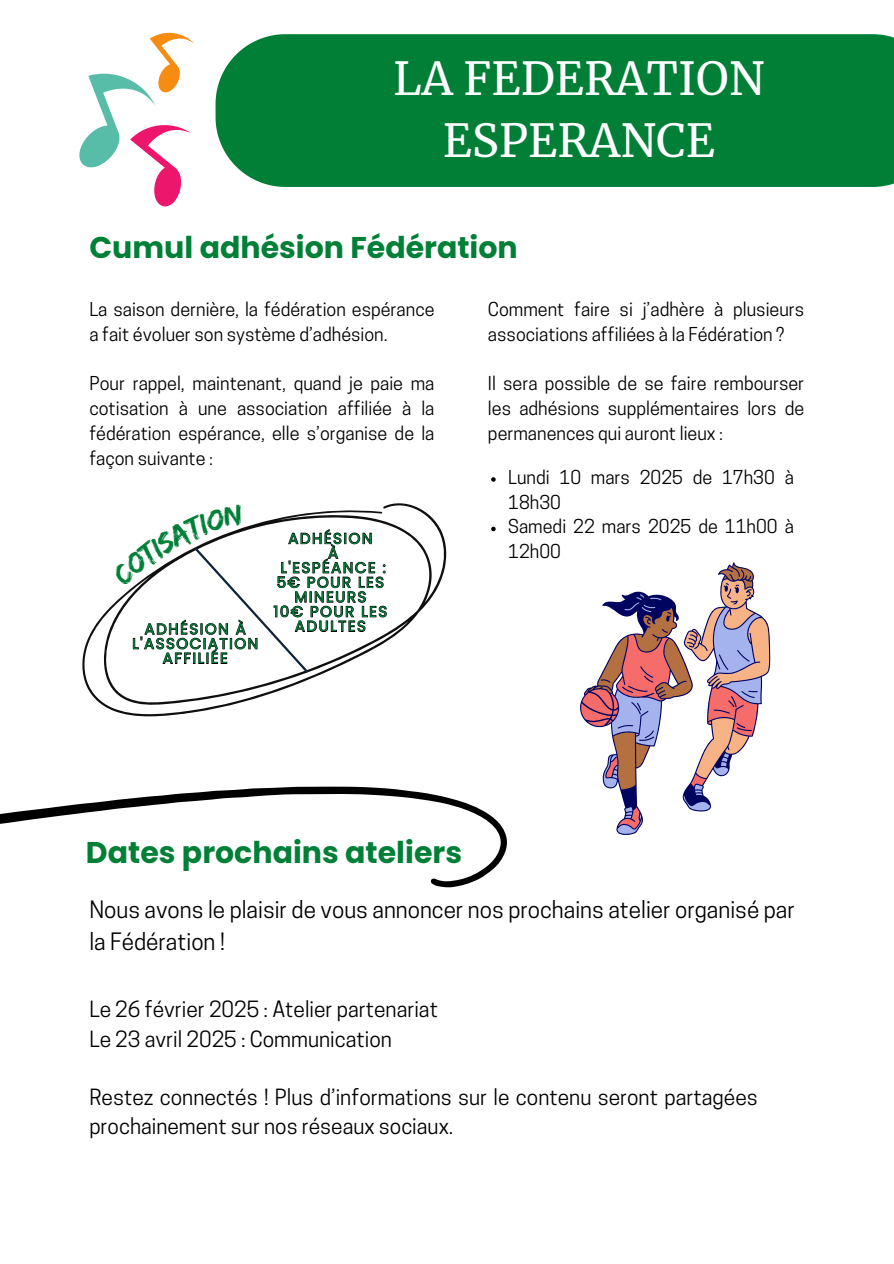
<style>
.page{position:relative;width:894px;height:1264px;background:#fff}
.page>*{position:absolute;margin:0;border:0;box-sizing:border-box;transform-origin:0 0}
.t1{font:45px/61.8px "Merriweather";color:#fff;text-align:center}
.t2{font:700 30px "Poppins";color:#008037}
.t3{font:22.5px/31.5px "Cooper Hewitt";color:#000}
.t4{font:21px/29.2px "Cooper Hewitt";color:#000}
.t5{font:18px/24.8px "Cooper Hewitt";color:#000}
.t6{font:15px/14.7px "Poppins";letter-spacing:.1em;color:#008037;text-align:center}
</style>
<div class="page">
<div style="left:215px;top:34px;width:678px;height:153px;background:#027f36"></div>
<svg style="left:82px;top:503px;width:365px;height:214px"></svg>
<svg style="left:580px;top:562px;width:190px;height:273px"></svg>
<svg style="left:0;top:786px;width:507px;height:101px"></svg>
<svg style="left:79px;top:32px;width:115px;height:175px"></svg>
<svg style="left:491px;top:477px;width:4px;height:4px"></svg>
<svg style="left:491px;top:526px;width:4px;height:5px"></svg>
<svg style="left:111px;top:503px;width:276px;height:172px"></svg>
<h1 class="t1" style="left:393px;top:48px;width:373px">LA FEDERATION<br>ESPERANCE</h1>
<h2 class="t2" style="left:89px;top:226px;width:430px">Cumul adhésion Fédération</h2>
<h5 class="t5" style="left:89px;top:299px;width:346px">La saison dernière, la fédération espérance a fait évoluer son système d’adhésion.</h5>
<h5 class="t5" style="left:89px;top:373px;width:346px;text-align:justify">Pour rappel, maintenant, quand je paie ma cotisation à une association affiliée à la fédération espérance, elle s’organise de la façon suivante :</h5>
<p class="t6" style="left:132px;top:621px;width:127px">ADHÉSION À<br>L'ASSOCIATION<br>AFFILIÉE</p>
<p class="t6" style="left:288px;top:531px;width:86px">ADHÉSION</p>
<p class="t6" style="left:328px;top:545px;width:12px">À</p>
<p class="t6" style="left:280px;top:560px;width:107px">L'ESPÉANCE :</p>
<h2 class="t6" style="left:276px;top:575px;width:109px">5€ POUR LES<br>MINEURS</h2>
<h4 class="t6" style="left:273px;top:604px;width:115px">10€ POUR LES<br>ADULTES</h4>
<p class="t5" style="left:488px;top:299px;width:318px">Comment faire si j’adhère à plusieurs associations affiliées à la Fédération ?</p>
<p class="t5" style="left:488px;top:373px;width:318px;text-align:justify">Il sera possible de se faire rembourser les adhésions supplémentaires lors de permanences qui auront lieux :</p>
<h4 class="t5" style="left:508px;top:467px;width:287px">Lundi 10 mars 2025 de 17h30 à<br>18h30</h4>
<h4 class="t5" style="left:508px;top:516px;width:287px">Samedi 22 mars 2025 de 11h00 à<br>12h00</h4>
<p class="t2" style="left:86px;top:831px;width:377px">Dates prochains ateliers</p>
<p class="t3" style="left:89px;top:896px;width:706px">Nous avons le plaisir de vous annoncer nos prochains atelier organisé par la Fédération !</p>
<p class="t4" style="left:89px;top:997px;width:350px">Le 26 février 2025 : Atelier partenariat<br>Le 23 avril 2025 : Communication</p>
<p class="t4" style="left:89px;top:1085px;width:669px">Restez connectés ! Plus d’informations sur le contenu seront partagées prochainement sur nos réseaux sociaux.</p>
</div>
